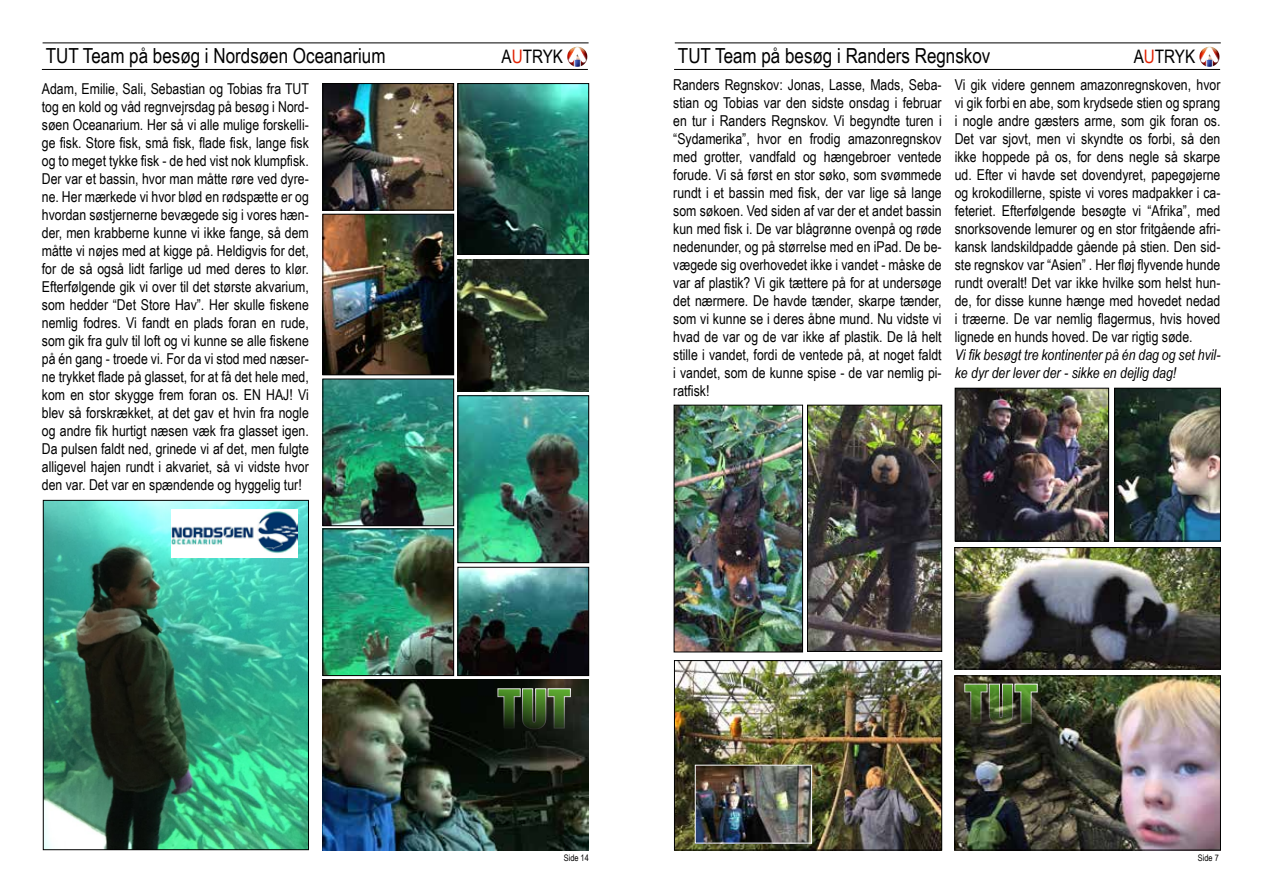
<style>
.page{position:relative;width:1263px;height:893px;background:#fff}
.page>*{position:absolute;margin:0;border:0;box-sizing:border-box;transform-origin:0 0}
.t1{font:20.7px "Arial Narrow";color:#000}
.t2{font:18.6px "Arial Narrow";color:#000}
.t3{font:15px/18px "Arial Narrow";color:#000;text-align:justify}
.t4{font:italic 15px/18px "Arial Narrow";color:#000}
.t5{font:9px "Arial Narrow";color:#000}
.s1{color:#e12000}
</style>
<div class="page">
<img style="left:325px;top:85px;width:127px;height:123px">
<div style="left:323px;top:83px;width:131px;height:127px;border:1px solid #000"></div>
<hr style="left:42px;top:69px;width:546px;height:1px;background:#000">
<hr style="left:43px;top:43px;width:546px;height:1px;background:#000">
<svg style="left:568px;top:47px;width:18px;height:18px"></svg>
<img style="left:567px;top:47px;width:13px;height:19px">
<hr style="left:674px;top:69px;width:546px;height:1px;background:#000">
<hr style="left:675px;top:43px;width:546px;height:1px;background:#000">
<svg style="left:1201px;top:47px;width:17px;height:18px"></svg>
<img style="left:1199px;top:47px;width:13px;height:19px">
<img style="left:325px;top:216px;width:127px;height:157px">
<div style="left:323px;top:214px;width:131px;height:161px;border:1px solid #000"></div>
<img style="left:325px;top:381px;width:127px;height:143px">
<div style="left:323px;top:379px;width:131px;height:147px;border:1px solid #000"></div>
<img style="left:325px;top:531px;width:127px;height:143px">
<div style="left:323px;top:529px;width:131px;height:147px;border:1px solid #000"></div>
<img style="left:458px;top:260px;width:131px;height:131px">
<img style="left:460px;top:397px;width:127px;height:164px">
<div style="left:458px;top:395px;width:131px;height:168px;border:1px solid #000"></div>
<img style="left:460px;top:85px;width:127px;height:168px">
<div style="left:458px;top:83px;width:131px;height:172px;border:1px solid #000"></div>
<img style="left:45px;top:502px;width:262px;height:346px">
<div style="left:43px;top:500px;width:266px;height:350px;border:1px solid #000"></div>
<img style="left:460px;top:569px;width:127px;height:105px">
<div style="left:458px;top:567px;width:131px;height:109px;border:1px solid #000"></div>
<img style="left:323px;top:680px;width:266px;height:170px">
<svg style="left:497px;top:688px;width:74px;height:42px;background:#3a542b"></svg>
<img style="left:171px;top:509px;width:127px;height:48px">
<img style="left:1116px;top:390px;width:103px;height:149px">
<div style="left:1114px;top:388px;width:107px;height:153px;border:1px solid #000"></div>
<img style="left:676px;top:407px;width:125px;height:243px">
<div style="left:674px;top:405px;width:129px;height:247px;border:1px solid #000"></div>
<img style="left:956px;top:549px;width:263px;height:118px">
<div style="left:954px;top:547px;width:267px;height:122px;border:1px solid #000"></div>
<img style="left:957px;top:390px;width:150px;height:149px">
<div style="left:955px;top:388px;width:154px;height:153px;border:1px solid #000"></div>
<img style="left:809px;top:407px;width:131px;height:243px">
<div style="left:807px;top:405px;width:135px;height:247px;border:1px solid #000"></div>
<img style="left:676px;top:662px;width:264px;height:186px">
<div style="left:674px;top:660px;width:268px;height:190px;border:1px solid #000"></div>
<img style="left:697px;top:767px;width:113px;height:74px">
<div style="left:695px;top:765px;width:117px;height:78px;border:1px solid #fff"></div>
<img style="left:956px;top:677px;width:263px;height:171px">
<div style="left:954px;top:675px;width:267px;height:175px;border:1px solid #000"></div>
<svg style="left:964px;top:683px;width:74px;height:42px;background:#4e6337"></svg>
<h1 class="t1" style="left:46px;top:41px;width:341px">TUT Team på besøg i Nordsøen Oceanarium</h1>
<p class="t2" style="left:501px;top:43px;width:63px">A<span class="s1">U</span>TRYK</p>
<h1 class="t1" style="left:678px;top:41px;width:314px">TUT Team på besøg i Randers Regnskov</h1>
<p class="t2" style="left:1134px;top:43px;width:63px">A<span class="s1">U</span>TRYK</p>
<p class="t3" style="left:42px;top:79px;width:269px">Adam, Emilie, Sali, Sebastian og Tobias fra TUT tog en kold og våd regnvejrsdag på besøg i Nord&shy;søen Oceanarium. Her så vi alle mulige forskelli&shy;ge fisk. Store fisk, små fisk, flade fisk, lange fisk og to meget tykke fisk - de hed vist nok klumpfisk.<br>Der var et bassin, hvor man måtte røre ved dyre&shy;ne. Her mærkede vi hvor blød en rødspætte er og hvordan søstjernerne bevægede sig i vores hæn&shy;der, men krabberne kunne vi ikke fange, så dem måtte vi nøjes med at kigge på. Heldigvis for det, for de så også lidt farlige ud med deres to klør.<br>Efterfølgende gik vi over til det største akvarium, som hedder “Det Store Hav”. Her skulle fiskene nemlig fodres. Vi fandt en plads foran en rude, som gik fra gulv til loft og vi kunne se alle fiskene på én gang - troede vi. For da vi stod med næser&shy;ne trykket flade på glasset, for at få det hele med, kom en stor skygge frem foran os. EN HAJ! Vi blev så forskrækket, at det gav et hvin fra nogle og andre fik hurtigt næsen væk fra glasset igen.<br>Da pulsen faldt ned, grinede vi af det, men fulgte alligevel hajen rundt i akvariet, så vi vidste hvor den var. Det var en spændende og hyggelig tur!</p>
<p class="t3" style="left:673px;top:75px;width:270px">Randers Regnskov: Jonas, Lasse, Mads, Seba&shy;stian og Tobias var den sidste onsdag i februar en tur i Randers Regnskov. Vi begyndte turen i “Sydamerika”, hvor en frodig amazonregnskov med grotter, vandfald og hængebroer ventede forude. Vi så først en stor søko, som svømmede rundt i et bassin med fisk, der var lige så lange som søkoen. Ved siden af var der et andet bassin kun med fisk i. De var blågrønne ovenpå og røde nedenunder, og på størrelse med en iPad. De be&shy;vægede sig overhovedet ikke i vandet - måske de var af plastik? Vi gik tættere på for at undersøge det nærmere. De havde tænder, skarpe tænder, som vi kunne se i deres åbne mund. Nu vidste vi hvad de var og de var ikke af plastik. De lå helt stille i vandet, fordi de ventede på, at noget faldt i vandet, som de kunne spise - de var nemlig pi&shy;ratfisk!</p>
<p class="t3" style="left:955px;top:75px;width:267px">Vi gik videre gennem amazonregnskoven, hvor vi gik forbi en abe, som krydsede stien og sprang i nogle andre gæsters arme, som gik foran os.<br>Det var sjovt, men vi skyndte os forbi, så den ikke hoppede på os, for dens negle så skarpe ud. Efter vi havde set dovendyret, papegøjerne og krokodillerne, spiste vi vores madpakker i ca&shy;feteriet. Efterfølgende besøgte vi “Afrika”, med snorksovende lemurer og en stor fritgående afri&shy;kansk landskildpadde gående på stien. Den sid&shy;ste regnskov var “Asien” . Her fløj flyvende hunde rundt overalt! Det var ikke hvilke som helst hun&shy;de, for disse kunne hænge med hovedet nedad i træerne. De var nemlig flagermus, hvis hoved lignede en hunds hoved. De var rigtig søde.</p>
<p class="t4" style="left:955px;top:345px;width:267px">Vi fik besøgt tre kontinenter på én dag og set hvil&shy;ke dyr der lever der - sikke en dejlig dag!</p>
<p class="t5" style="left:564px;top:851px;width:27px">Side 14</p>
<p class="t5" style="left:1198px;top:851px;width:22px">Side 7</p>
</div>
